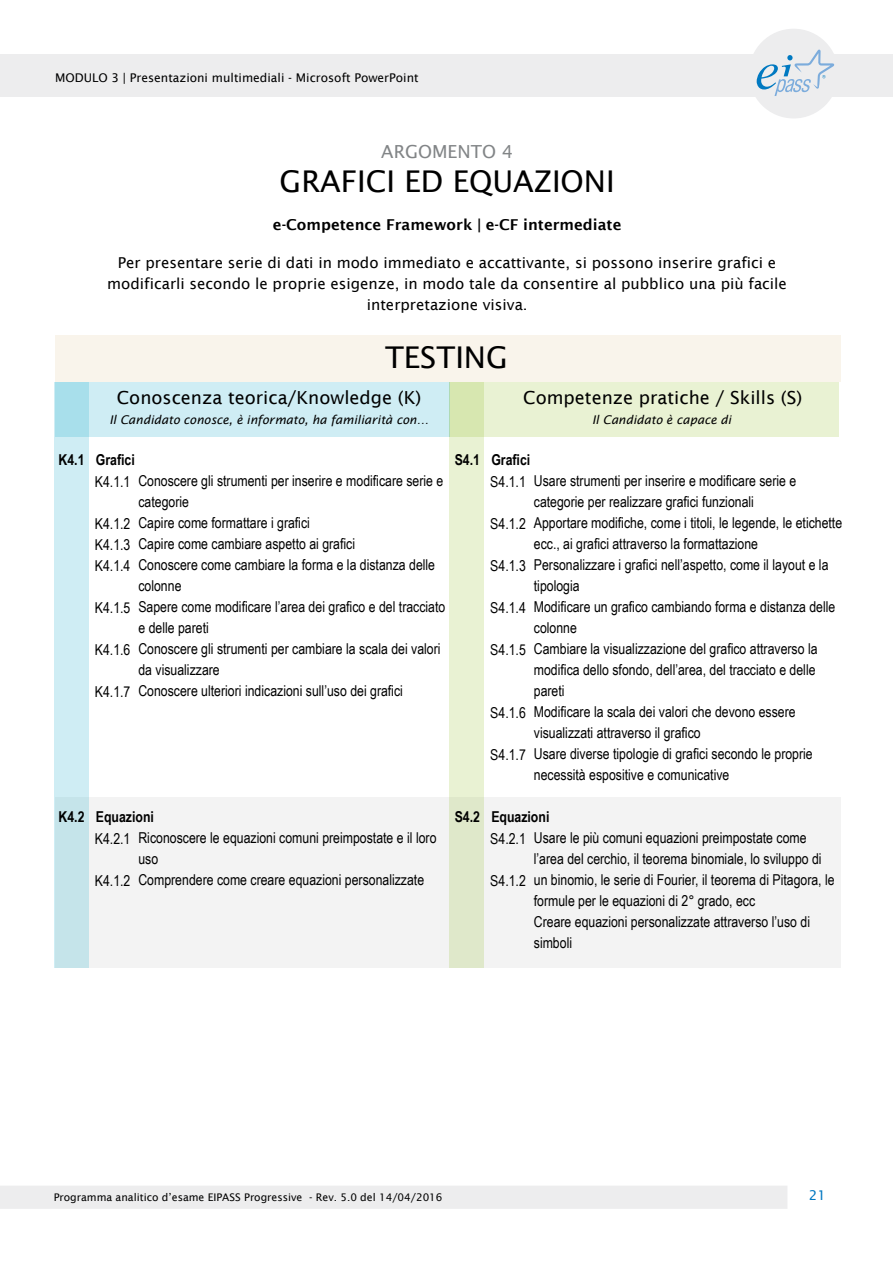
<style>
.page{position:relative;width:893px;height:1263px;background:#fff}
.page>*{position:absolute;margin:0;border:0;box-sizing:border-box;transform-origin:0 0}
.t1{font:30px "Lucida Sans";color:#000}
.t2{font:18px "Lucida Sans";color:#000}
.t3{font:18px "Lucida Sans";color:#828587}
.t4{font:15px/21px "Arial Narrow";color:#000}
.t5{font:15px/21px "Lucida Sans";color:#000;text-align:center}
.t6{font:700 15px "Arial Narrow";color:#000}
.t7{font:600 15px "Lucida Sans";color:#000}
.t8{font:13.5px "Lucida Sans";color:#0077c1}
.t9{font:italic 12px "Lucida Sans";color:#000}
.t10{font:12px "Lucida Sans";color:#000}
.t11{font:10.5px "Lucida Sans";color:#000}
</style>
<div class="page">
<div style="left:0;top:54px;width:893px;height:43px;background:#ededee"></div>
<div style="left:0;top:1185px;width:787px;height:24px;background:#ededee"></div>
<div style="left:749px;top:29px;width:89px;height:89px;background:#ededee;border-radius:50%"></div>
<svg style="left:757px;top:49px;width:77px;height:47px"></svg>
<div style="left:55px;top:335px;width:785px;height:47px;background:#f8f2e6"></div>
<div style="left:449px;top:382px;width:390px;height:54px;background:#e9f2d3"></div>
<div style="left:55px;top:797px;width:786px;height:170px;background:#f3f3f3"></div>
<svg style="left:449px;top:382px;width:35px;height:585px;background:#e3edcd"></svg>
<div style="left:55px;top:382px;width:34px;height:585px;background:#cfedf4"></div>
<svg style="left:55px;top:382px;width:394px;height:54px;background:#cbebf3"></svg>
<p class="t10" style="left:55px;top:71px;width:365px">MODULO 3 | Presentazioni multimediali - Microsoft PowerPoint</p>
<p class="t3" style="left:381px;top:142px;width:133px">ARGOMENTO 4</p>
<h1 class="t1" style="left:280px;top:164px;width:337px">GRAFICI ED EQUAZIONI</h1>
<p class="t7" style="left:273px;top:216px;width:350px">e-Competence Framework | e-CF intermediate</p>
<p class="t5" style="left:107px;top:252px;width:681px">Per presentare serie di dati in modo immediato e accattivante, si possono inserire grafici e modificarli secondo le proprie esigenze, in modo tale da consentire al pubblico una più facile interpretazione visiva.</p>
<p class="t6" style="left:59px;top:448px;width:27px">K4.1</p>
<p class="t6" style="left:59px;top:805px;width:27px">K4.2</p>
<h1 class="t1" style="left:385px;top:340px;width:124px">TESTING</h1>
<p class="t2" style="left:117px;top:387px;width:306px">Conoscenza teorica/Knowledge (K)</p>
<p class="t9" style="left:109px;top:413px;width:321px">Il Candidato conosce, è informato, ha familiarità con…</p>
<p class="t9" style="left:592px;top:413px;width:141px">Il Candidato è capace di</p>
<p class="t2" style="left:523px;top:387px;width:280px">Competenze pratiche / Skills (S)</p>
<p class="t6" style="left:96px;top:448px;width:40px">Grafici</p>
<p class="t4" style="left:95px;top:470px;width:37px">K4.1.1</p>
<p class="t4" style="left:95px;top:512px;width:37px;text-align:justify">K4.1.2<br>K4.1.3<br>K4.1.4</p>
<p class="t4" style="left:95px;top:596px;width:37px">K4.1.5</p>
<p class="t4" style="left:95px;top:638px;width:37px">K4.1.6</p>
<p class="t4" style="left:95px;top:680px;width:37px">K4.1.7</p>
<p class="t4" style="left:138px;top:470px;width:308px">Conoscere gli strumenti per inserire e modificare serie e categorie<br>Capire come formattare i grafici<br>Capire come cambiare aspetto ai grafici<br>Conoscere come cambiare la forma e la distanza delle colonne<br>Sapere come modificare l’area dei grafico e del tracciato e delle pareti<br>Conoscere gli strumenti per cambiare la scala dei valori da visualizzare<br>Conoscere ulteriori indicazioni sull’uso dei grafici</p>
<p class="t6" style="left:455px;top:448px;width:27px">S4.1</p>
<p class="t6" style="left:96px;top:805px;width:60px">Equazioni</p>
<p class="t4" style="left:138px;top:827px;width:300px">Riconoscere le equazioni comuni preimpostate e il loro uso<br>Comprendere come creare equazioni personalizzate</p>
<p class="t4" style="left:95px;top:827px;width:37px">K4.2.1</p>
<p class="t4" style="left:95px;top:869px;width:37px">K4.1.2</p>
<p class="t6" style="left:455px;top:805px;width:27px">S4.2</p>
<p class="t6" style="left:491px;top:448px;width:40px">Grafici</p>
<p class="t4" style="left:534px;top:470px;width:310px">Usare strumenti per inserire e modificare serie e categorie per realizzare grafici funzionali<br>Apportare modifiche, come i titoli, le legende, le etichette ecc., ai grafici attraverso la formattazione Personalizzare i grafici nell’aspetto, come il layout e la tipologia<br>Modificare un grafico cambiando forma e distanza delle colonne<br>Cambiare la visualizzazione del grafico attraverso la modifica dello sfondo, dell’area, del tracciato e delle pareti<br>Modificare la scala dei valori che devono essere visualizzati attraverso il grafico<br>Usare diverse tipologie di grafici secondo le proprie necessità espositive e comunicative</p>
<p class="t6" style="left:491px;top:805px;width:60px">Equazioni</p>
<p class="t4" style="left:534px;top:827px;width:302px">Usare le più comuni equazioni preimpostate come l’area del cerchio, il teorema binomiale, lo sviluppo di un binomio, le serie di Fourier, il teorema di Pitagora, le formule per le equazioni di 2° grado, ecc<br>Creare equazioni personalizzate attraverso l’uso di simboli</p>
<p class="t4" style="left:490px;top:470px;width:37px">S4.1.1</p>
<p class="t4" style="left:490px;top:512px;width:37px">S4.1.2</p>
<p class="t4" style="left:490px;top:554px;width:37px">S4.1.3</p>
<p class="t4" style="left:490px;top:596px;width:37px">S4.1.4</p>
<p class="t4" style="left:490px;top:638px;width:37px">S4.1.5</p>
<p class="t4" style="left:490px;top:701px;width:37px">S4.1.6</p>
<p class="t4" style="left:490px;top:743px;width:37px">S4.1.7</p>
<p class="t4" style="left:490px;top:827px;width:37px">S4.2.1</p>
<p class="t4" style="left:490px;top:869px;width:37px">S4.1.2</p>
<p class="t11" style="left:54px;top:1191px;width:390px">Programma analitico d’esame EIPASS Progressive - Rev. 5.0 del 14/04/2016</p>
<p class="t8" style="left:809px;top:1187px;width:19px">21</p>
</div>
